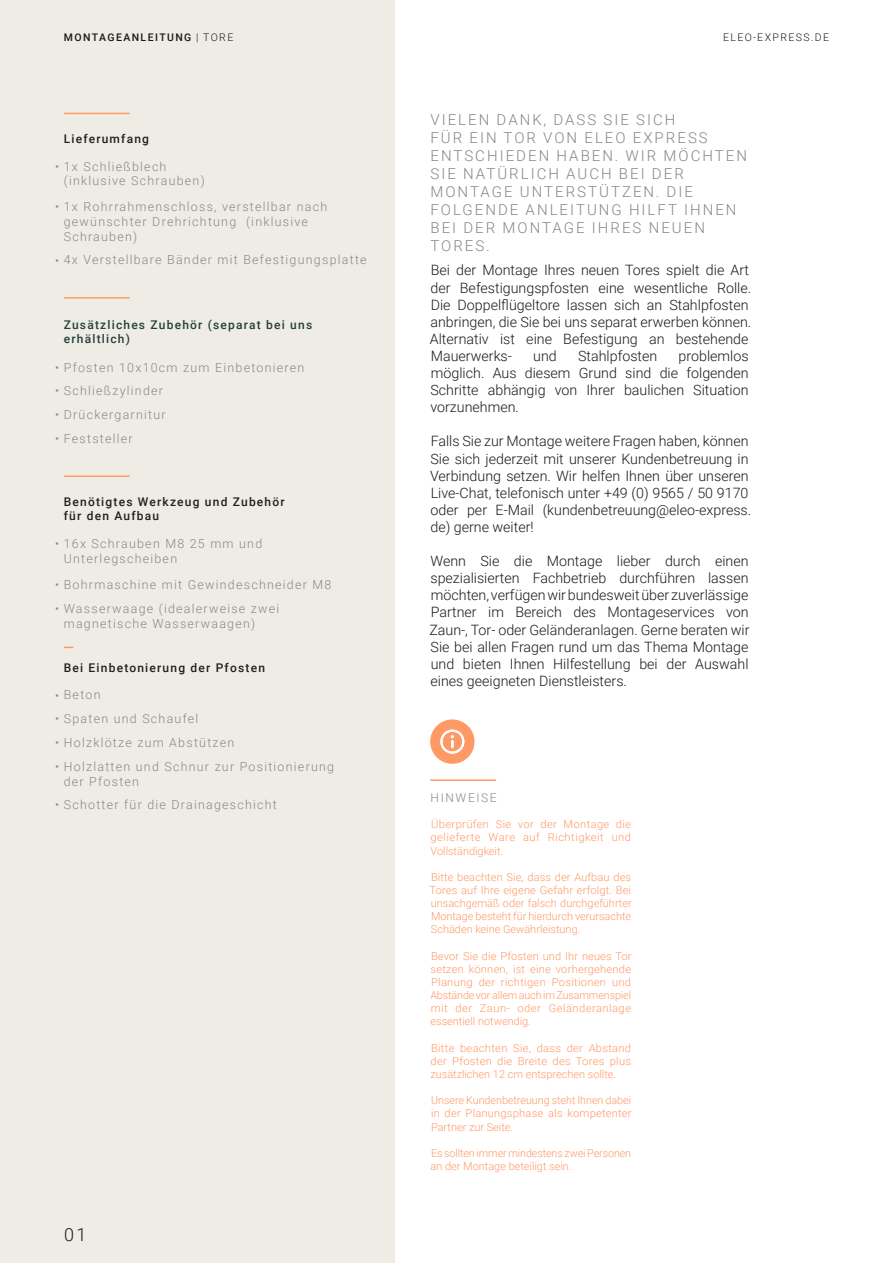
<style>
.page{position:relative;width:893px;height:1263px;background:#fff}
.page>*{position:absolute;margin:0;border:0;box-sizing:border-box;transform-origin:0 0}
.t1{font:300 18px "Roboto";color:#1c1914}
.t2{font:300 15px/18px "Roboto";letter-spacing:.135em;color:#888787}
.t3{font:300 14.25px/17.1px "Roboto";color:#1c1914}
.t4{font:300 12.45px/15px "Roboto";letter-spacing:.1em;color:#888787}
.t5{font:500 12px/14.4px "Roboto";letter-spacing:.1em;color:#231f20}
.t6{font:500 12px/14.4px "Roboto";letter-spacing:.1em;color:#234039}
.t7{font:300 12px "Roboto";letter-spacing:.135em;color:#888787}
.t8{font:300 10.95px/13.2px "Roboto";color:#f96;text-align:justify}
.t9{font:500 10.5px "Roboto";letter-spacing:.135em;color:#1c1914}
.t10{font:300 10.5px "Roboto";letter-spacing:.135em;color:#1c1914}
.s1{font-weight:300}
</style>
<div class="page">
<div style="left:0;top:0;width:394px;height:1263px;background:#efece6"></div>
<hr style="left:430px;top:779px;width:66px;height:2px;background:#f96">
<div style="left:430px;top:719px;width:45px;height:45px;background:#f96;border-radius:50%"></div>
<svg style="left:440px;top:730px;width:24px;height:24px"></svg>
<hr style="left:64px;top:113px;width:66px;height:1px;background:#f96">
<hr style="left:64px;top:475px;width:66px;height:2px;background:#f96">
<hr style="left:64px;top:297px;width:66px;height:2px;background:#f96">
<p class="t9" style="left:64px;top:30px;width:171px">MONTAGEANLEITUNG <span class="s1">| TORE</span></p>
<p class="t5" style="left:64px;top:131px;width:87px">Lieferumfang</p>
<p class="t4" style="left:64px;top:158px;width:142px;text-indent:-9px">• 1x Schließblech (inklusive Schrauben)</p>
<p class="t4" style="left:64px;top:199px;width:265px;text-indent:-9px">• 1x Rohrrahmenschloss, verstellbar nach gewünschter Drehrichtung (inklusive<br>Schrauben)</p>
<p class="t4" style="left:55px;top:252px;width:313px">• 4x Verstellbare Bänder mit Befestigungsplatte</p>
<p class="t6" style="left:64px;top:317px;width:250px">Zusätzliches Zubehör (separat bei uns erhältlich)</p>
<p class="t4" style="left:55px;top:360px;width:251px">• Pfosten 10x10cm zum Einbetonieren</p>
<p class="t4" style="left:55px;top:383px;width:109px">• Schließzylinder</p>
<p class="t4" style="left:55px;top:406px;width:112px">• Drückergarnitur</p>
<p class="t4" style="left:55px;top:431px;width:79px">• Feststeller</p>
<p class="t5" style="left:64px;top:494px;width:222px">Benötigtes Werkzeug und Zubehör für den Aufbau</p>
<p class="t4" style="left:64px;top:536px;width:200px;text-indent:-9px">• 16x Schrauben M8 25 mm und<br>Unterlegscheiben</p>
<p class="t4" style="left:55px;top:577px;width:278px">• Bohrmaschine mit Gewindeschneider M8</p>
<p class="t4" style="left:64px;top:600px;width:217px;text-indent:-9px">• Wasserwaage (idealerweise zwei magnetische Wasserwaagen)</p>
<p class="t5" style="left:64px;top:660px;width:203px">Bei Einbetonierung der Pfosten</p>
<p class="t4" style="left:64px;top:687px;width:38px">Beton</p>
<p class="t4" style="left:55px;top:735px;width:181px">• Holzklötze zum Abstützen</p>
<p class="t4" style="left:55px;top:688px;width:6px">•</p>
<p class="t4" style="left:55px;top:710px;width:145px">• Spaten und Schaufel</p>
<p class="t4" style="left:64px;top:758px;width:272px;text-indent:-9px">• Holzlatten und Schnur zur Positionierung der Pfosten</p>
<p class="t4" style="left:55px;top:796px;width:223px">• Schotter für die Drainageschicht</p>
<p class="t1" style="left:64px;top:1222px;width:24px">01</p>
<p class="t10" style="left:723px;top:30px;width:108px">ELEO-EXPRESS.DE</p>
<p class="t2" style="left:430px;top:110px;width:318px">VIELEN DANK, DASS SIE SICH<br>FÜR EIN TOR VON ELEO EXPRESS<br>ENTSCHIEDEN HABEN. WIR MÖCHTEN<br>SIE NATÜRLICH AUCH BEI DER<br>MONTAGE UNTERSTÜTZEN. DIE<br>FOLGENDE ANLEITUNG HILFT IHNEN<br>BEI DER MONTAGE IHRES NEUEN<br>TORES.</p>
<p class="t3" style="left:430px;top:261px;width:323px">Bei der Montage Ihres neuen Tores spielt die Art der Befestigungspfosten eine wesentliche Rolle.<br>Die Doppelflügeltore lassen sich an Stahlpfosten anbringen, die Sie bei uns separat erwerben können.<br>Alternativ ist eine Befestigung an bestehende Mauerwerks-</p>
<p class="t3" style="left:533px;top:347px;width:25px">und</p>
<p class="t3" style="left:578px;top:347px;width:81px">Stahlpfosten</p>
<p class="t3" style="left:430px;top:347px;width:320px;text-align:justify;text-indent:248px">problemlos möglich. Aus diesem Grund sind die folgenden Schritte abhängig von Ihrer baulichen Situation vorzunehmen.</p>
<p class="t3" style="left:430px;top:432px;width:323px">Falls Sie zur Montage weitere Fragen haben, können Sie sich jederzeit mit unserer Kundenbetreuung in Verbindung setzen. Wir helfen Ihnen über unseren Live-Chat, telefonisch unter +49 (0) 9565 / 50 9170 oder per E-Mail (kundenbetreuung@eleo-express. de) gerne weiter!</p>
<p class="t3" style="left:429px;top:552px;width:322px;text-align:justify">Wenn Sie die Montage lieber durch einen spezialisierten Fachbetrieb durchführen lassen möchten, verfügen wir bundesweit über zuverlässige Partner im Bereich des Montageservices von Zaun-, Tor- oder Geländeranlagen. Gerne beraten wir Sie bei allen Fragen rund um das Thema Montage und bieten Ihnen Hilfestellung bei der Auswahl eines geeigneten Dienstleisters.</p>
<p class="t7" style="left:431px;top:790px;width:68px">HINWEISE</p>
<p class="t8" style="left:431px;top:817px;width:202px">Überprüfen Sie vor der Montage die gelieferte Ware auf Richtigkeit und Vollständigkeit.</p>
<p class="t8" style="left:430px;top:870px;width:204px">Bitte beachten Sie, dass der Aufbau des Tores auf Ihre eigene Gefahr erfolgt. Bei unsachgemäß oder falsch durchgeführter Montage besteht für hierdurch verursachte Schäden keine Gewährleistung.</p>
<p class="t8" style="left:430px;top:949px;width:203px">Bevor Sie die Pfosten und Ihr neues Tor setzen können, ist eine vorhergehende Planung der richtigen Positionen und Abstände vor allem auch im Zusammenspiel mit der Zaun- oder Geländeranlage essentiell notwendig.</p>
<p class="t8" style="left:430px;top:1041px;width:202px">Bitte beachten Sie, dass der Abstand der Pfosten die Breite des Tores plus zusätzlichen 12 cm entsprechen sollte.</p>
<p class="t8" style="left:431px;top:1093px;width:202px">Unsere Kundenbetreuung steht Ihnen dabei in der Planungsphase als kompetenter Partner zur Seite.</p>
<p class="t8" style="left:431px;top:1146px;width:202px">Es sollten immer mindestens zwei Personen an der Montage beteiligt sein.</p>
</div>
